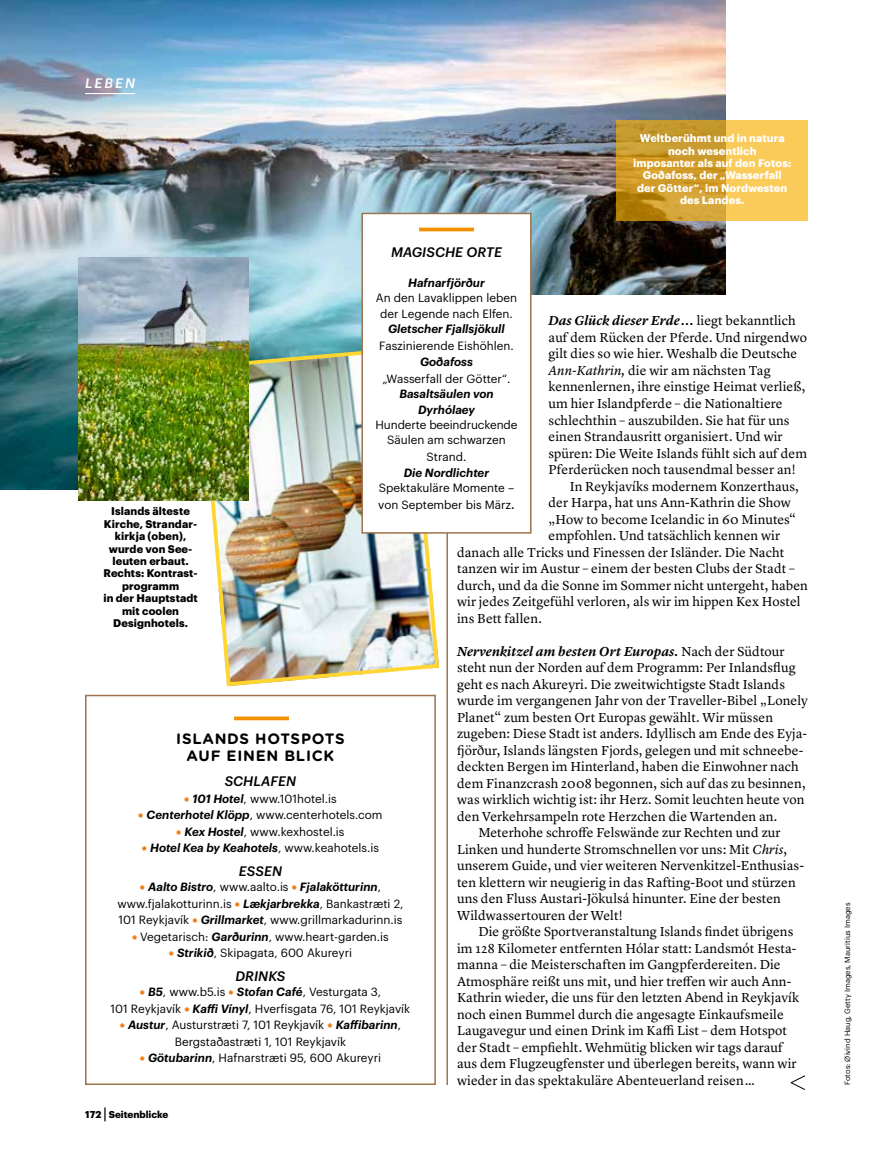
<style>
.page{position:relative;width:893px;height:1170px;background:#fff}
.page>*{position:absolute;margin:0;border:0;box-sizing:border-box;transform-origin:0 0}
.t1{font:700 15px/16.5px "Gotham Rounded";letter-spacing:.05em;color:#000;text-align:center}
.t2{font:13.5px "Lyon Text";letter-spacing:.005em;color:#000}
.t3{font:italic 600 13.5px "Lyon Text";color:#000}
.t4{font:italic 500 13.5px "Graphik";letter-spacing:.005em;color:#000}
.t5{font:italic 500 13.5px "Graphik";letter-spacing:.15em;color:#fff}
.t6{font:11.7px/16.5px "Graphik";color:#000;text-align:center}
.t7{font:italic 600 11.7px/16.5px "Graphik";color:#000;text-align:center}
.t8{font:700 10.8px/12.5px "Graphik";letter-spacing:.01em;color:#000;text-align:center}
.t9{font:700 10.8px/12.5px "Graphik";letter-spacing:.01em;color:#fff;text-align:center}
.t10{font:700 9.75px "Graphik";color:#000}
.t11{font:7.5px "Graphik";color:#000}
.s1{font-family:"Lyon Text";font-size:13.5px}
.s2{font-weight:400;font-style:normal}
.s3{font-style:italic}
.s4{font-weight:900;color:#ee7100}
.s5{font-weight:600;font-style:italic}
.s6{font-size:16.2px}
</style>
<div class="page">
<img style="left:0;top:0;width:726px;height:489px">
<img style="left:197px;top:345px;width:244px;height:342px">
<div style="left:523px;top:296px;width:301px;height:235px;background:#fff"></div>
<hr style="left:446px;top:412px;width:2px;height:672px;background:#9c744e">
<div style="left:362px;top:213px;width:169px;height:320px;background:#fff"></div>
<div style="left:361px;top:213px;width:170px;height:320px;border:2px solid #9c744e"></div>
<svg style="left:419px;top:227px;width:55px;height:4px"></svg>
<img style="left:79px;top:257px;width:169px;height:243px">
<hr style="left:85px;top:93px;width:50px;height:1px;background:#fff">
<div style="left:85px;top:694px;width:351px;height:390px;background:#fff;border:2px solid #9c744e"></div>
<svg style="left:234px;top:716px;width:55px;height:4px"></svg>
<svg style="left:791px;top:1075px;width:14px;height:14px"></svg>
<svg style="left:617px;top:120px;width:191px;height:101px;background:#deae3d"></svg>
<p class="t5" style="left:85px;top:73px;width:52px">LEBEN</p>
<p class="t9" style="left:633px;top:131px;width:160px">Weltberühmt und in natura noch wesentlich<br>imposanter als auf den Fotos:<br>Goðafoss, der „Wasserfall der Götter“, im Nordwesten des Landes.</p>
<p class="t4" style="left:391px;top:242px;width:112px">MAGISCHE ORTE</p>
<p class="t7" style="left:408px;top:273px;width:78px">Hafnarfjörður</p>
<p class="t6" style="left:376px;top:288px;width:143px">An den Lavaklippen leben der Legende nach Elfen.</p>
<p class="t7" style="left:388px;top:319px;width:118px">Gletscher Fjallsjökull</p>
<p class="t6" style="left:379px;top:336px;width:136px">Faszinierende Eishöhlen.</p>
<p class="t7" style="left:420px;top:352px;width:54px">Goðafoss</p>
<p class="t6" style="left:382px;top:369px;width:130px">„Wasserfall der Götter“.</p>
<p class="t7" style="left:399px;top:384px;width:96px">Basaltsäulen von<br>Dyrhólaey</p>
<p class="t6" style="left:376px;top:416px;width:143px;line-height:15px">Hunderte beeindruckende<br>Säulen am schwarzen</p>
<p class="t6" style="left:427px;top:447px;width:41px">Strand.</p>
<p class="t7" style="left:404px;top:463px;width:87px">Die Nordlichter</p>
<p class="t6" style="left:378px;top:478px;width:138px;text-align:left">Spektakuläre Momente – von September bis März<span class="s1">.</span></p>
<p class="t3" style="left:549px;top:310px;width:249px">Das Glück dieser Erde ... <span class="s2">liegt bekanntlich</span></p>
<p class="t2" style="left:549px;top:327px;width:260px">auf dem Rücken der Pferde. Und nirgendwo</p>
<p class="t2" style="left:549px;top:343px;width:250px">gilt dies so wie hier. Weshalb die Deutsche</p>
<p class="t2" style="left:549px;top:360px;width:224px"><span class="s3">Ann-Kathrin,</span> die wir am nächsten Tag</p>
<p class="t2" style="left:549px;top:376px;width:258px">kennenlernen, ihre einstige Heimat verließ,</p>
<p class="t2" style="left:549px;top:393px;width:236px">um hier Islandpferde – die Nationaltiere</p>
<p class="t2" style="left:549px;top:409px;width:242px">schlechthin – auszubilden. Sie hat für uns</p>
<p class="t2" style="left:549px;top:426px;width:236px">einen Strandausritt organisiert. Und wir</p>
<p class="t2" style="left:549px;top:442px;width:260px">spüren: Die Weite Islands fühlt sich auf dem</p>
<p class="t2" style="left:549px;top:459px;width:249px">Pferderücken noch tausendmal besser an!</p>
<p class="t2" style="left:570px;top:475px;width:231px">In Reykjavíks modernem Konzerthaus,</p>
<p class="t2" style="left:549px;top:492px;width:244px">der Harpa, hat uns Ann-Kathrin die Show</p>
<p class="t2" style="left:549px;top:508px;width:249px">„How to become Icelandic in 60 Minutes“</p>
<p class="t2" style="left:549px;top:525px;width:233px">empfohlen. Und tatsächlich kennen wir</p>
<p class="t2" style="left:457px;top:541px;width:329px">danach alle Tricks und Finessen der Isländer. Die Nacht</p>
<p class="t2" style="left:457px;top:558px;width:339px">tanzen wir im Austur – einem der besten Clubs der Stadt –</p>
<p class="t2" style="left:457px;top:574px;width:352px">durch, und da die Sonne im Sommer nicht untergeht, haben</p>
<p class="t2" style="left:457px;top:591px;width:345px">wir jedes Zeitgefühl verloren, als wir im hippen Kex Hostel</p>
<p class="t2" style="left:457px;top:607px;width:86px">ins Bett fallen.</p>
<p class="t3" style="left:457px;top:640px;width:329px">Nervenkitzel am besten Ort Europas. <span class="s2">Nach der Südtour</span></p>
<p class="t2" style="left:457px;top:657px;width:340px">steht nun der Norden auf dem Programm: Per Inlandsflug</p>
<p class="t2" style="left:457px;top:673px;width:329px">geht es nach Akureyri. Die zweitwichtigste Stadt Islands</p>
<p class="t2" style="left:457px;top:690px;width:352px">wurde im vergangenen Jahr von der Traveller-Bibel „Lonely</p>
<p class="t2" style="left:457px;top:706px;width:317px">Planet“ zum besten Ort Europas gewählt. Wir müssen</p>
<p class="t2" style="left:457px;top:723px;width:350px">zugeben: Diese Stadt ist anders. Idyllisch am Ende des Eyja-</p>
<p class="t2" style="left:457px;top:739px;width:348px">fjörður, Islands längsten Fjords, gelegen und mit schneebe-</p>
<p class="t2" style="left:457px;top:756px;width:343px">deckten Bergen im Hinterland, haben die Einwohner nach</p>
<p class="t2" style="left:457px;top:772px;width:350px">dem Finanzcrash 2008 begonnen, sich auf das zu besinnen,</p>
<p class="t2" style="left:457px;top:789px;width:349px">was wirklich wichtig ist: ihr Herz. Somit leuchten heute von</p>
<p class="t2" style="left:457px;top:805px;width:322px">den Verkehrsampeln rote Herzchen die Wartenden an.</p>
<p class="t2" style="left:478px;top:822px;width:304px">Meterhohe schroffe Felswände zur Rechten und zur</p>
<p class="t2" style="left:457px;top:838px;width:332px">Linken und hunderte Stromschnellen vor uns: Mit <span class="s3">Chris</span>,</p>
<p class="t2" style="left:457px;top:855px;width:348px">unserem Guide, und vier weiteren Nervenkitzel-Enthusias-</p>
<p class="t2" style="left:457px;top:871px;width:340px">ten klettern wir neugierig in das Rafting-Boot und stürzen</p>
<p class="t2" style="left:457px;top:888px;width:325px">uns den Fluss Austari-Jökulsá hinunter. Eine der besten</p>
<p class="t2" style="left:457px;top:904px;width:167px">Wildwassertouren der Welt!</p>
<p class="t2" style="left:478px;top:921px;width:316px">Die größte Sportveranstaltung Islands findet übrigens</p>
<p class="t2" style="left:457px;top:937px;width:340px">im 128 Kilometer entfernten Hólar statt: Landsmót Hesta-</p>
<p class="t2" style="left:457px;top:954px;width:325px">manna – die Meisterschaften im Gangpferdereiten. Die</p>
<p class="t2" style="left:457px;top:970px;width:336px">Atmosphäre reißt uns mit, und hier treffen wir auch Ann-</p>
<p class="t2" style="left:457px;top:987px;width:344px">Kathrin wieder, die uns für den letzten Abend in Reykjavík</p>
<p class="t2" style="left:457px;top:1003px;width:328px">noch einen Bummel durch die angesagte Einkaufsmeile</p>
<p class="t2" style="left:457px;top:1020px;width:331px">Laugavegur und einen Drink im Kaffi List – dem Hotspot</p>
<p class="t2" style="left:457px;top:1036px;width:327px">der Stadt – empfiehlt. Wehmütig blicken wir tags darauf</p>
<p class="t2" style="left:457px;top:1053px;width:341px">aus dem Flugzeugfenster und überlegen bereits, wann wir</p>
<p class="t2" style="left:457px;top:1069px;width:299px">wieder in das spektakuläre Abenteuerland reisen …</p>
<p class="t8" style="left:103px;top:504px;width:96px">Islands älteste<br>Kirche, Strandar&shy;kirkja (oben), wurde von See&shy;leuten erbaut.<br>Rechts: Kontrast&shy;programm<br>in der Hauptstadt mit coolen<br>Designhotels.</p>
<p class="t1" style="left:176px;top:730px;width:170px">ISLANDS HOTSPOTS<br>AUF EINEN BLICK</p>
<p class="t4" style="left:225px;top:771px;width:73px">SCHLAFEN</p>
<p class="t6" style="left:138px;top:789px;width:246px"><span class="s4">*</span> <span class="s5">101 Hotel</span>, www.101hotel.is<br><span class="s4">*</span> <span class="s5">Centerhotel Klöpp</span>, www.centerhotels.com <span class="s4">*</span> <span class="s5">Kex Hostel</span>, www.kexhostel.is<br><span class="s4">*</span> <span class="s5">Hotel Kea by Keahotels</span>, www.keahotels.is</p>
<p class="t4" style="left:239px;top:861px;width:45px">ESSEN</p>
<p class="t6" style="left:118px;top:877px;width:287px"><span class="s4">*</span> <span class="s5">Aalto Bistro</span>, www.aalto.is <span class="s4">*</span> <span class="s5">Fjalakötturinn</span>, www.fjalakotturinn.is <span class="s4">*</span> <span class="s5">Lækjarbrekka</span>, Bankastræti 2, 101 Reykjavík <span class="s4">*</span> <span class="s5">Grillmarket</span>, www.grillmarkadurinn.is <span class="s4">*</span> Vegetarisch: <span class="s5">Garðurinn</span>, www.heart-garden.is<br><span class="s4">*</span> <span class="s5">Strikið</span>, Skipagata, 600 Akureyri</p>
<p class="t4" style="left:235px;top:966px;width:52px">DRINKS</p>
<p class="t6" style="left:111px;top:982px;width:301px"><span class="s4">*</span> <span class="s5">B5</span>, www.b5.is <span class="s4">*</span> <span class="s5">Stofan Café</span>, Vesturgata 3,<br>101 Reykjavík <span class="s4">*</span> <span class="s5">Kaffi Vínyl</span>, Hverfisgata 76, 101 Reykjavík <span class="s4">*</span> <span class="s5">Austur</span>, Austurstræti 7, 101 Reykjavík <span class="s4">*</span> <span class="s5">Kaffibarinn</span>, Bergstaðastræti 1, 101 Reykjavík<br><span class="s4">*</span> <span class="s5">Götubarinn</span>, Hafnarstræti 95, 600 Akureyri</p>
<p class="t10" style="left:85px;top:1106px;width:85px">172 <span class="s6">|</span> Seitenblicke</p>
<p class="t11" style="left:842px;top:1084px;width:184px;rotate:-90deg">Fotos: Øivind Haug, Getty Images, Mauritius Images</p>
</div>
